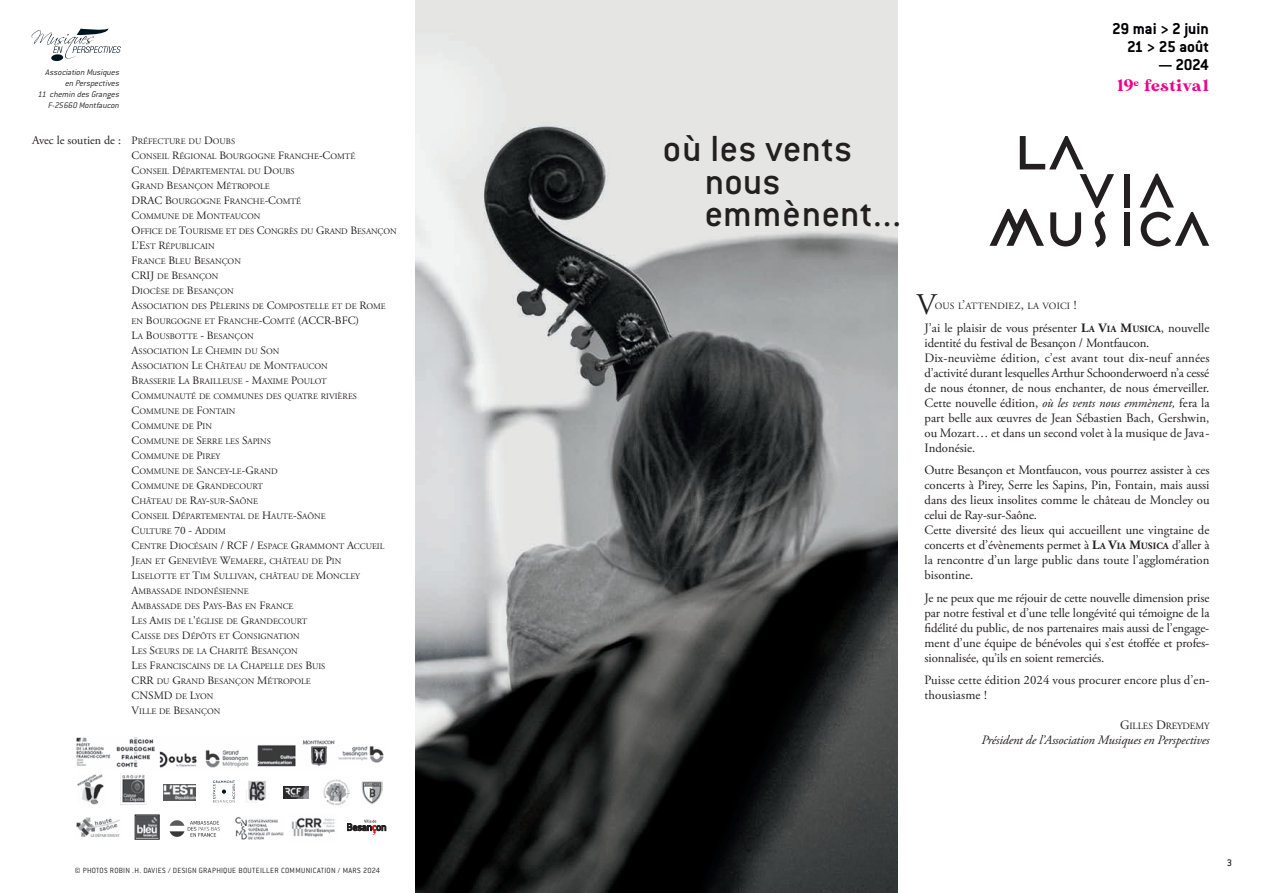
<style>
.page{position:relative;width:1263px;height:893px;background:#fff}
.page>*{position:absolute;margin:0;border:0;box-sizing:border-box;transform-origin:0 0}
.t1{font:500 39.9px/32.2px "Conduit ITC";letter-spacing:.01em;color:#231f20}
.t2{font:30px "Adobe Garamond Pro";color:#231f20}
.t3{font:700 17.25px/18px "Conduit ITC";letter-spacing:-.005em;color:#000103;text-align:right}
.t4{font:16.8px "MADE Sunflower";letter-spacing:.04em;color:#ed028c}
.t5{font:12.75px/15px "Adobe Garamond Pro";letter-spacing:-.01em;color:#231f20}
.t6{font:12.75px/15px "Adobe Garamond Pro";letter-spacing:.01em;color:#231f20}
.t7{font:italic 12.75px "Adobe Garamond Pro";letter-spacing:-.01em;color:#231f20}
.t8{font:12px "Adobe Garamond Pro";color:#231f20}
.t9{font:11.25px "Adobe Garamond Pro";color:#231f20}
.t10{font:500 10.5px "Conduit ITC";color:#231f20}
.t11{font:9.6px "Adobe Garamond Pro";letter-spacing:.02em;color:#231f20}
.t12{font:9.6px "Adobe Garamond Pro";letter-spacing:-.015em;color:#231f20}
.t13{font:italic 300 9px/10.8px "Conduit ITC";color:#231f20;text-align:right}
.t14{font:8.4px/15px "Adobe Garamond Pro";color:#231f20}
.t15{font:300 8.25px "Conduit ITC";letter-spacing:.035em;color:#231f20}
.s1{font-size:11.25px}
.s2{font-size:8.4px}
.s3{font-size:12.75px}
.s4{font-weight:700}
.s5{font-weight:700;font-size:9.6px}
.s6{font-style:italic}
</style>
<div class="page">
<div style="left:1124px;top:174px;width:6px;height:34px;background:#231f20"></div>
<div style="left:1124px;top:212px;width:6px;height:34px;background:#231f20"></div>
<svg style="left:1140px;top:173px;width:69px;height:73px"></svg>
<svg style="left:989px;top:136px;width:125px;height:111px"></svg>
<img style="left:415px;top:0;width:482px;height:893px">
<svg style="left:31px;top:28px;width:90px;height:31px"></svg>
<div style="left:51px;top:54px;width:12px;height:7px;background:#001522;border-radius:50%"></div>
<svg style="left:347px;top:820px;width:39px;height:15px"></svg>
<img style="left:235px;top:816px;width:48px;height:24px">
<img style="left:323px;top:779px;width:26px;height:27px">
<img style="left:246px;top:781px;width:20px;height:21px">
<img style="left:361px;top:782px;width:22px;height:22px">
<img style="left:291px;top:817px;width:44px;height:21px">
<img style="left:76px;top:737px;width:259px;height:31px">
<img style="left:137px;top:817px;width:20px;height:20px">
<div style="left:135px;top:815px;width:24px;height:24px;border:1px solid #231f20"></div>
<img style="left:163px;top:785px;width:33px;height:16px">
<img style="left:338px;top:746px;width:46px;height:17px">
<img style="left:77px;top:774px;width:27px;height:31px">
<img style="left:120px;top:774px;width:25px;height:30px">
<img style="left:169px;top:820px;width:51px;height:17px">
<img style="left:76px;top:817px;width:44px;height:20px">
<svg style="left:213px;top:781px;width:22px;height:22px"></svg>
<img style="left:283px;top:786px;width:25px;height:13px">
<p class="t13" style="left:37px;top:68px;width:85px">Association Musiques en Perspectives<br>11 chemin des Granges<br>F-25660 Montfaucon</p>
<h3 class="t8" style="left:32px;top:135px;width:90px">AVEC LE SOUTIEN DE :</h3>
<h1 class="t1" style="left:705px;top:137px;width:198px;text-indent:-42px">où les vents nous emmènent...</h1>
<p class="t14" style="left:132px;top:135px;width:267px"><span class="s1">P</span>RÉFECTURE DU <span class="s1">D</span>OUBS<br><span class="s1">C</span>ONSEIL <span class="s1">R</span>ÉGIONAL <span class="s1">B</span>OURGOGNE <span class="s1">F</span>RANCHE<span class="s1">-C</span>OMTÉ<br><span class="s1">C</span>ONSEIL <span class="s1">D</span>ÉPARTEMENTAL DU <span class="s1">D</span>OUBS<br><span class="s1">G</span>RAND <span class="s1">B</span>ESANÇON <span class="s1">M</span>ÉTROPOLE<br><span class="s1">DRAC B</span>OURGOGNE <span class="s1">F</span>RANCHE<span class="s1">-C</span>OMTÉ<br><span class="s1">C</span>OMMUNE DE <span class="s1">M</span>ONTFAUCON<br><span class="s1">O</span>FFICE DE <span class="s1">T</span>OURISME ET DES <span class="s1">C</span>ONGRÈS DU <span class="s1">G</span>RAND <span class="s1">B</span>ESANÇON<br><span class="s1">L’E</span>ST <span class="s1">R</span>ÉPUBLICAIN<br><span class="s1">F</span>RANCE <span class="s1">B</span>LEU <span class="s1">B</span>ESANÇON<br><span class="s1">CRIJ</span> DE <span class="s1">B</span>ESANÇON<br><span class="s1">D</span>IOCÈSE DE <span class="s1">B</span>ESANÇON<br><span class="s1">A</span>SSOCIATION DES <span class="s1">P</span>ÈLERINS DE <span class="s1">C</span>OMPOSTELLE ET DE <span class="s1">R</span>OME<br>EN <span class="s1">B</span>OURGOGNE ET <span class="s1">F</span>RANCHE<span class="s1">-C</span>OMTÉ <span class="s1">(ACCR-BFC)<br>L</span>A <span class="s1">B</span>OUSBOTTE <span class="s1">- B</span>ESANÇON<br><span class="s1">A</span>SSOCIATION <span class="s1">L</span>E <span class="s1">C</span>HEMIN DU <span class="s1">S</span>ON<br><span class="s1">A</span>SSOCIATION <span class="s1">L</span>E <span class="s1">C</span>HÂTEAU DE <span class="s1">M</span>ONTFAUCON<br><span class="s1">B</span>RASSERIE <span class="s1">L</span>A <span class="s1">B</span>RAILLEUSE <span class="s1">- M</span>AXIME <span class="s1">P</span>OULOT<br><span class="s1">C</span>OMMUNAUTÉ DE COMMUNES DES QUATRE RIVIÈRES<br><span class="s1">C</span>OMMUNE DE <span class="s1">F</span>ONTAIN<br><span class="s1">C</span>OMMUNE DE <span class="s1">P</span>IN<br><span class="s1">C</span>OMMUNE DE <span class="s1">S</span>ERRE LES <span class="s1">S</span>APINS<br><span class="s1">C</span>OMMUNE DE <span class="s1">P</span>IREY<br><span class="s1">C</span>OMMUNE DE <span class="s1">S</span>ANCEY<span class="s1">-</span>LE<span class="s1">-G</span>RAND<br><span class="s1">C</span>OMMUNE DE <span class="s1">G</span>RANDECOURT<br><span class="s1">C</span>HÂTEAU DE <span class="s1">R</span>AY<span class="s1">-</span>SUR<span class="s1">-S</span>AÔNE<br><span class="s1">C</span>ONSEIL <span class="s1">D</span>ÉPARTEMENTAL DE <span class="s1">H</span>AUTE<span class="s1">-S</span>AÔNE<br><span class="s1">C</span>ULTURE <span class="s1">70 - A</span>DDIM<br><span class="s1">C</span>ENTRE <span class="s1">D</span>IOCÉSAIN <span class="s1">/ RCF / E</span>SPACE <span class="s1">G</span>RAMMONT <span class="s1">A</span>CCUEIL<br><span class="s1">J</span>EAN ET <span class="s1">G</span>ENEVIÈVE <span class="s1">W</span>EMAERE<span class="s1">,</span> CHÂTEAU DE <span class="s1">P</span>IN<br><span class="s1">L</span>ISELOTTE ET <span class="s1">T</span>IM <span class="s1">S</span>ULLIVAN<span class="s1">,</span> CHÂTEAU DE <span class="s1">M</span>ONCLEY<br><span class="s1">A</span>MBASSADE INDONÉSIENNE<br><span class="s1">A</span>MBASSADE DES <span class="s1">P</span>AYS<span class="s1">-B</span>AS EN <span class="s1">F</span>RANCE<br><span class="s1">L</span>ES <span class="s1">A</span>MIS DE L<span class="s1">'</span>ÉGLISE DE <span class="s1">G</span>RANDECOURT<br><span class="s1">C</span>AISSE DES <span class="s1">D</span>ÉPÔTS ET <span class="s1">C</span>ONSIGNATION<br><span class="s1">L</span>ES <span class="s1">S</span>ŒURS DE LA <span class="s1">C</span>HARITÉ <span class="s1">B</span>ESANÇON<br><span class="s1">L</span>ES <span class="s1">F</span>RANCISCAINS DE LA <span class="s1">C</span>HAPELLE DES <span class="s1">B</span>UIS<br><span class="s1">CRR</span> DU <span class="s1">G</span>RAND <span class="s1">B</span>ESANÇON <span class="s1">M</span>ÉTROPOLE</p>
<h3 class="t9" style="left:132px;top:691px;width:83px">CNSMD <span class="s2">DE</span> L<span class="s2">YON</span></h3>
<p class="t14" style="left:132px;top:705px;width:90px"><span class="s1">V</span>ILLE DE <span class="s1">B</span>ESANÇON</p>
<h3 class="t3" style="left:1112px;top:22px;width:98px">29 mai &gt; 2 juin<br>21 &gt; 25 août</h3>
<h3 class="t3" style="left:1159px;top:58px;width:52px">— 2024</h3>
<h3 class="t4" style="left:1117px;top:79px;width:93px">19<sup>e</sup> festival</h3>
<h2 class="t2" style="left:916px;top:292px;width:22px">V</h2>
<p class="t11" style="left:935px;top:302px;width:143px">OUS L<span class="s3">’</span>ATTENDIEZ<span class="s3">,</span> LA VOICI <span class="s3">!</span></p>
<p class="t5" style="left:924px;top:321px;width:287px">J’AI LE PLAISIR DE VOUS PRÉSENTER <span class="s4">L</span><span class="s5">A</span> <span class="s4">V</span><span class="s5">IA</span> <span class="s4">M</span><span class="s5">USICA</span>, NOUVELLE IDENTITÉ DU FESTIVAL DE BESANÇON / MONTFAUCON.<br>DIX-NEUVIÈME ÉDITION, C’EST AVANT TOUT DIX-NEUF ANNÉES D’ACTIVITÉ DURANT LESQUELLES ARTHUR SCHOONDERWOERD N’A CESSÉ DE NOUS ÉTONNER, DE NOUS ENCHANTER, DE NOUS ÉMERVEILLER.<br>CETTE NOUVELLE ÉDITION, <span class="s6">où les vents nous emmènent,</span> FERA LA PART BELLE AUX ŒUVRES DE JEAN SÉBASTIEN BACH, GERSHWIN, OU MOZART… ET DANS UN SECOND VOLET À LA MUSIQUE DE JAVA-INDONÉSIE.</p>
<p class="t5" style="left:924px;top:464px;width:286px">OUTRE BESANÇON ET MONTFAUCON, VOUS POURREZ ASSISTER À CES CONCERTS À PIREY, SERRE LES SAPINS, PIN, FONTAIN, MAIS AUSSI DANS DES LIEUX INSOLITES COMME LE CHÂTEAU DE MONCLEY OU CELUI DE RAY-SUR-SAÔNE.<br>CETTE DIVERSITÉ DES LIEUX QUI ACCUEILLENT UNE VINGTAINE DE CONCERTS ET D’ÉVÈNEMENTS PERMET À <span class="s4">L</span><span class="s5">A</span> <span class="s4">V</span><span class="s5">IA</span> <span class="s4">M</span><span class="s5">USICA</span> D’ALLER À LA RENCONTRE D’UN LARGE PUBLIC DANS TOUTE L’AGGLOMÉRATION BISONTINE.</p>
<p class="t5" style="left:924px;top:591px;width:286px;text-align:justify">JE NE PEUX QUE ME RÉJOUIR DE CETTE NOUVELLE DIMENSION PRISE PAR NOTRE FESTIVAL ET D’UNE TELLE LONGÉVITÉ QUI TÉMOIGNE DE LA FIDÉLITÉ DU PUBLIC, DE NOS PARTENAIRES MAIS AUSSI DE L’ENGAGE-MENT D’UNE ÉQUIPE DE BÉNÉVOLES QUI S’EST ÉTOFFÉE ET PROFES-SIONNALISÉE, QU’ILS EN SOIENT REMERCIÉS.</p>
<h3 class="t6" style="left:924px;top:674px;width:287px">PUISSE CETTE ÉDITION 2024 VOUS PROCURER ENCORE PLUS D’EN-<br>THOUSIASME !</h3>
<p class="t12" style="left:1120px;top:722px;width:91px"><span class="s3">G</span>ILLES <span class="s3">D</span>REYDEMY</p>
<h3 class="t7" style="left:981px;top:735px;width:230px">Président de l’Association Musiques en Perspectives</h3>
<p class="t15" style="left:75px;top:868px;width:307px">© PHOTOS ROBIN .H. DAVIES / DESIGN GRAPHIQUE BOUTEILLER COMMUNICATION / MARS 2024</p>
<p class="t10" style="left:1227px;top:859px;width:7px">3</p>
</div>
